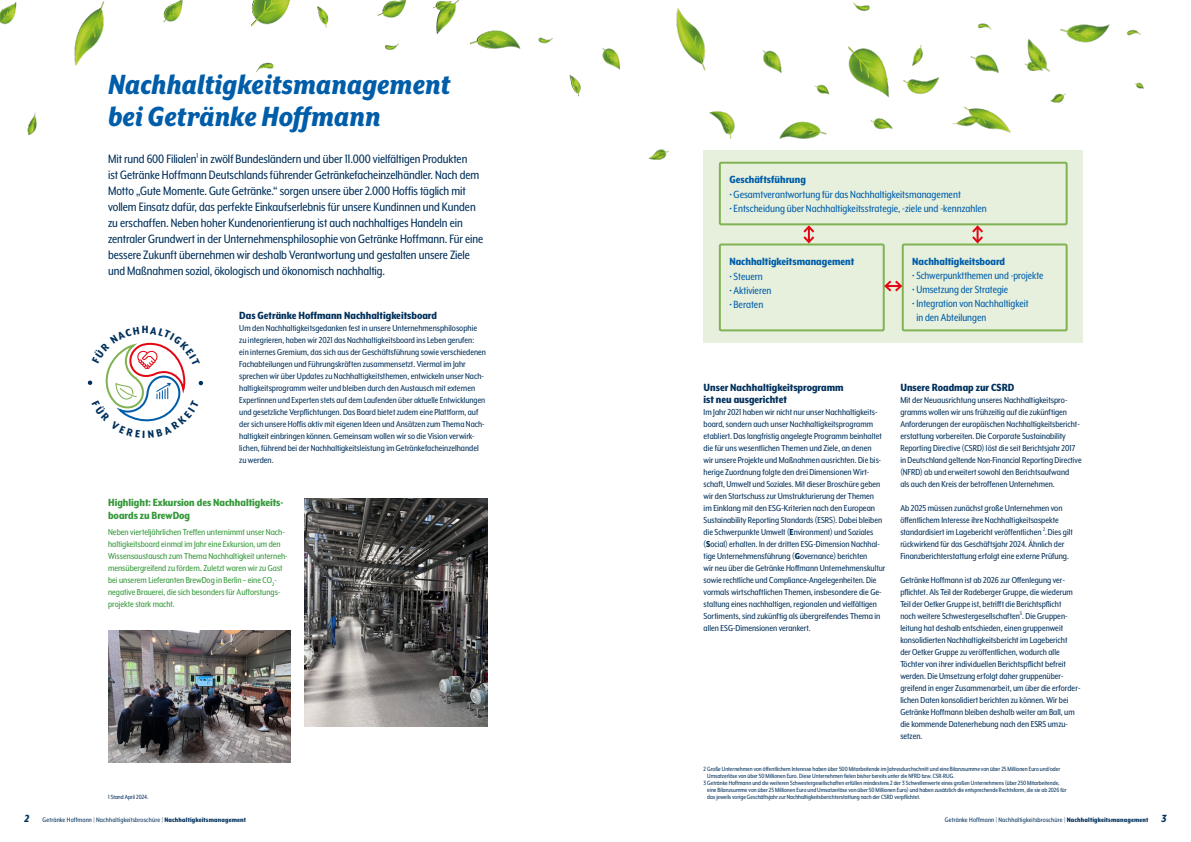
<style>
.page{position:relative;width:1191px;height:842px;background:#fff}
.page>*{position:absolute;margin:0;border:0;box-sizing:border-box;transform-origin:0 0}
.t1{font:italic 800 32px/32px "Mr Eaves XL San Nar OT";color:#005da9}
.t2{font:14px/16px "Mr Eaves XL Mod Nar OT";letter-spacing:-.005em;color:#00305b}
.t3{font:800 12.1px "Mr Eaves XL Mod Nar OT";color:#00305b}
.t4{font:12px/14px "Mr Eaves XL Mod Nar OT";color:#005da9}
.t5{font:800 12px/12px "Mr Eaves XL Mod Nar OT";color:#00305b}
.t6{font:800 12px "Mr Eaves XL Mod Nar OT";color:#005da9}
.t7{font:800 12px/13px "Mr Eaves XL Mod Nar OT";color:#349839}
.t8{font:10px/12px "Mr Eaves XL Mod Nar OT";color:#00305b}
.t9{font:10px/12px "Mr Eaves XL Mod Nar OT";color:#349839}
.t10{font:7.5px "Mr Eaves XL Mod Nar OT";letter-spacing:.02em;color:#00305b}
.t11{font:7px "Mr Eaves XL Mod Nar OT";color:#00305b}
.s1{font-weight:800}
.s2{font-family:"Mr Eaves XL San Nar OT";font-weight:800;font-style:italic;font-size:12px}
</style>
<div class="page">
<img style="left:0;top:0;width:581px;height:135px">
<img style="left:602px;top:2px;width:542px;height:203px">
<img style="left:108px;top:631px;width:183px;height:132px">
<img style="left:305px;top:499px;width:182px;height:228px">
<div style="left:703px;top:151px;width:379px;height:192px;background:#e6f0dd"></div>
<div style="left:719px;top:162px;width:348px;height:63px;border:2px solid #81b254"></div>
<div style="left:719px;top:243px;width:165px;height:88px;border:2px solid #81b254"></div>
<div style="left:901px;top:243px;width:166px;height:88px;border:2px solid #81b254"></div>
<svg style="left:801px;top:224px;width:15px;height:21px"></svg>
<svg style="left:970px;top:224px;width:15px;height:21px"></svg>
<svg style="left:882px;top:278px;width:21px;height:16px"></svg>
<svg style="left:105px;top:342px;width:81px;height:80px"></svg>
<h1 class="t1" style="left:108px;top:68px;width:344px">Nachhaltigkeitsmanagement bei Getränke Hoffmann</h1>
<p class="t2" style="left:108px;top:150px;width:377px">Mit rund 600 Filialen<sup>1</sup> in zwölf Bundesländern und über 11.000 vielfältigen Produkten<br>ist Getränke Hoffmann Deutschlands führender Getränkefacheinzelhändler. Nach dem Motto „Gute Momente. Gute Getränke.“ sorgen unsere über 2.000 Hoffis täglich mit vollem Einsatz dafür, das perfekte Einkaufserlebnis für unsere Kundinnen und Kunden zu erschaffen. Neben hoher Kundenorientierung ist auch nachhaltiges Handeln ein zentraler Grundwert in der Unternehmensphilosophie von Getränke Hoffmann. Für eine bessere Zukunft übernehmen wir deshalb Verantwortung und gestalten unsere Ziele und Maßnahmen sozial, ökologisch und ökonomisch nachhaltig.</p>
<p class="t3" style="left:142px;top:323px;width:8px">H</p>
<p class="t5" style="left:239px;top:309px;width:199px">Das Getränke Hoffmann Nachhaltigkeitsboard</p>
<p class="t8" style="left:239px;top:321px;width:248px">Um den Nachhaltigkeitsgedanken fest in unsere Unternehmensphilosophie zu integrieren, haben wir 2021 das Nachhaltigkeitsboard ins Leben gerufen: ein internes Gremium, das sich aus der Geschäftsführung sowie verschiedenen Fachabteilungen und Führungskräften zusammensetzt. Viermal im Jahr sprechen wir über Updates zu Nachhaltigkeitsthemen, entwickeln unser Nach&shy;haltigkeitsprogramm weiter und bleiben durch den Austausch mit externen Expertinnen und Experten stets auf dem Laufenden über aktuelle Entwicklungen und gesetzliche Verpflichtungen. Das Board bietet zudem eine Plattform, auf der sich unsere Hoffis aktiv mit eigenen Ideen und Ansätzen zum Thema Nach&shy;haltigkeit einbringen können. Gemeinsam wollen wir so die Vision verwirk&shy;lichen, führend bei der Nachhaltigkeitsleistung im Getränkefacheinzelhandel zu werden.</p>
<p class="t7" style="left:108px;top:495px;width:177px">Highlight: Exkursion des Nachhaltigkeits&shy;boards zu BrewDog</p>
<p class="t9" style="left:108px;top:525px;width:181px">Neben vierteljährlichen Treffen unternimmt unser Nach&shy;haltigkeitsboard einmal im Jahr eine Exkursion, um den Wissensaustausch zum Thema Nachhaltigkeit unterneh&shy;mensübergreifend zu fördern. Zuletzt waren wir zu Gast bei unserem Lieferanten BrewDog in Berlin – eine CO<sub>2</sub>- negative Brauerei, die sich besonders für Aufforstungs&shy;projekte stark macht.</p>
<p class="t11" style="left:108px;top:793px;width:42px">1 Stand April 2024.</p>
<p class="t6" style="left:729px;top:173px;width:78px">Geschäftsführung</p>
<p class="t4" style="left:729px;top:187px;width:233px">• Gesamtverantwortung für das Nachhaltigkeitsmanagement</p>
<p class="t4" style="left:729px;top:201px;width:259px">• Entscheidung über Nachhaltigkeitsstrategie, -ziele und -kennzahlen</p>
<p class="t6" style="left:729px;top:255px;width:126px">Nachhaltigkeitsmanagement</p>
<p class="t4" style="left:729px;top:269px;width:35px">• Steuern</p>
<p class="t4" style="left:729px;top:283px;width:44px">• Aktivieren</p>
<p class="t4" style="left:729px;top:297px;width:35px">• Beraten</p>
<p class="t6" style="left:912px;top:255px;width:94px">Nachhaltigkeitsboard</p>
<p class="t4" style="left:912px;top:268px;width:133px">• Schwerpunktthemen und -projekte</p>
<p class="t4" style="left:912px;top:282px;width:97px">• Umsetzung der Strategie</p>
<p class="t4" style="left:916px;top:296px;width:114px;text-indent:-4px">• Integration von Nachhaltigkeit in den Abteilungen</p>
<p class="t5" style="left:900px;top:381px;width:115px">Unsere Roadmap zur CSRD</p>
<p class="t8" style="left:900px;top:393px;width:183px">Mit der Neuausrichtung unseres Nachhaltigkeitspro&shy;gramms wollen wir uns frühzeitig auf die zukünftigen Anforderungen der europäischen Nachhaltigkeitsbericht&shy;erstattung vorbereiten. Die Corporate Sustainability Reporting Directive (CSRD) löst die seit Berichtsjahr 2017 in Deutschland geltende Non-Financial Reporting Directive (NFRD) ab und erweitert sowohl den Berichtsaufwand<br>als auch den Kreis der betroffenen Unternehmen.</p>
<p class="t8" style="left:900px;top:501px;width:174px">Ab 2025 müssen zunächst große Unternehmen von öffentlichem Interesse ihre Nachhaltigkeitsaspekte standardisiert im Lagebericht veröffentlichen <sup>2</sup>.Dies gilt rückwirkend für das Geschäftsjahr 2024. Ähnlich der Finanzberichterstattung erfolgt eine externe Prüfung.</p>
<p class="t8" style="left:900px;top:573px;width:182px">Getränke Hoffmann ist ab 2026 zur Offenlegung ver&shy;pflichtet. Als Teil der Radeberger Gruppe, die wiederum Teil der Oetker Gruppe ist, betrifft die Berichtspflicht<br>noch weitere Schwestergesellschaften<sup>3</sup>. Die Gruppen&shy;leitung hat deshalb entschieden, einen gruppenweit konsolidierten Nachhaltigkeitsbericht im Lagebericht<br>der Oetker Gruppe zu veröffentlichen, wodurch alle Töchter von ihrer individuellen Berichtspflicht befreit werden. Die Umsetzung erfolgt daher gruppenüber&shy;greifend in enger Zusammenarbeit, um über die erforder&shy;lichen Daten konsolidiert berichten zu können. Wir bei Getränke Hoffmann bleiben deshalb weiter am Ball, um die kommende Datenerhebung nach den ESRS umzu&shy;setzen.</p>
<p class="t11" style="left:703px;top:766px;width:358px">2 Große Unternehmen von öffentlichem Interesse haben über 500 Mitarbeitende im Jahresdurchschnitt und eine Bilanzsumme von über 25 Millionen Euro und/oder</p>
<p class="t11" style="left:707px;top:773px;width:249px">Umsatzerlöse von über 50 Millionen Euro. Diese Unternehmen fielen bisher bereits unter die NFRD bzw. CSR-RUG.</p>
<p class="t11" style="left:703px;top:780px;width:357px">3 Getränke Hoffmann und die weiteren Schwestergesellschaften erfüllen mindestens 2 der 3 Schwellenwerte eines großen Unternehmens (über 250 Mitarbeitende,</p>
<p class="t11" style="left:707px;top:787px;width:361px">eine Bilanzsumme von über 25 Millionen Euro und Umsatzerlöse von über 50 Millionen Euro) und haben zusätzlich die entsprechende Rechtsform, die sie ab 2026 für</p>
<p class="t11" style="left:707px;top:794px;width:215px">das jeweils vorige Geschäftsjahr zur Nachhaltigkeitsberichterstattung nach der CSRD verpflichtet.</p>
<p class="t5" style="left:703px;top:381px;width:141px">Unser Nachhaltigkeitsprogramm ist neu ausgerichtet</p>
<p class="t8" style="left:703px;top:405px;width:183px">Im Jahr 2021 haben wir nicht nur unser Nachhaltigkeits&shy;board, sondern auch unser Nachhaltigkeitsprogramm etabliert. Das langfristig angelegte Programm beinhaltet die für uns wesentlichen Themen und Ziele, an denen<br>wir unsere Projekte und Maßnahmen ausrichten. Die bis&shy;herige Zuordnung folgte den drei Dimensionen Wirt&shy;schaft, Umwelt und Soziales. Mit dieser Broschüre geben wir den Startschuss zur Umstrukturierung der Themen<br>im Einklang mit den ESG-Kriterien nach den European Sustainability Reporting Standards (ESRS). Dabei bleiben die Schwerpunkte Umwelt (<span class="s1">E</span>nvironment) und Soziales (<span class="s1">S</span>ocial) erhalten. In der dritten ESG-Dimension Nachhal&shy;tige Unternehmensführung (<span class="s1">G</span>overnance) berichten<br>wir neu über die Getränke Hoffmann Unternehmenskultur sowie rechtliche und Compliance-Angelegenheiten. Die vormals wirtschaftlichen Themen, insbesondere die Ge&shy;staltung eines nachhaltigen, regionalen und vielfältigen Sortiments, sind zukünftig als übergreifendes Thema in allen ESG-Dimensionen verankert.</p>
<p class="t10" style="left:25px;top:816px;width:223px"><span class="s2">2</span> Getränke Hoffmann | Nachhaltigkeitsbroschüre | <span class="s1">Nachhaltigkeitsmanagement</span></p>
<p class="t10" style="left:945px;top:816px;width:223px">Getränke Hoffmann | Nachhaltigkeitsbroschüre | <span class="s1">Nachhaltigkeitsmanagement</span> <span class="s2">3</span></p>
</div>
